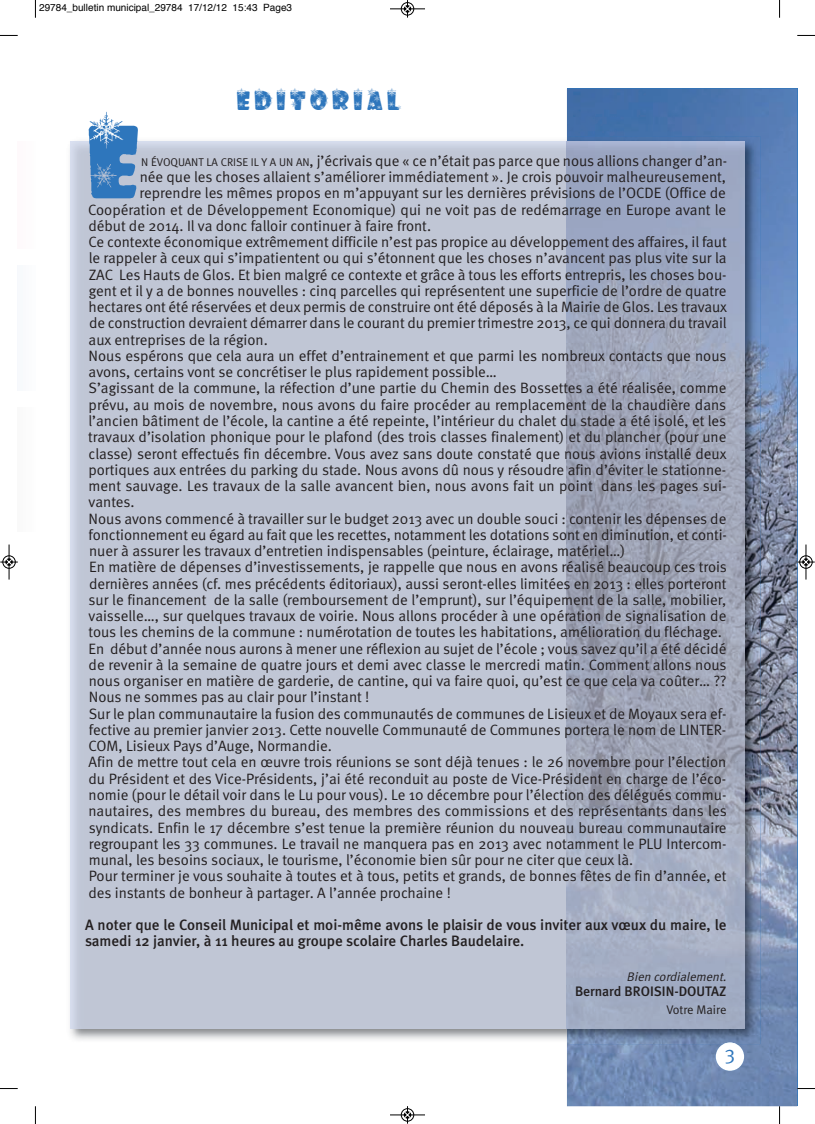
<style>
.page{position:relative;width:815px;height:1124px;background:#fff}
.page>*{position:absolute;margin:0;border:0;box-sizing:border-box;transform-origin:0 0}
.t1{font:117.5px "winterflakes";color:#2e76bc}
.t2{font:30px "winterflakes";letter-spacing:.15em;color:#2e76bc}
.t3{font:20px "Meta Normal";color:#2e76bc}
.t4{font:15px "Meta Normal";color:#231f20}
.t5{font:500 15px/16.2px "Meta";color:#231f20}
.t6{font:500 13.75px "Meta";color:#231f20}
.t7{font:italic 12.5px "Meta Normal";color:#231f20}
.t8{font:12.5px "Meta Normal";letter-spacing:-.005em;color:#231f20}
.t9{font:10px "Helvetica";color:#000}
.s1{font-size:11.25px}
</style>
<div class="page">
<img style="left:567px;top:89px;width:230px;height:1017px">
<div style="left:18px;top:266px;width:17px;height:124px;background:#fafbfd"></div>
<div style="left:716px;top:1042px;width:28px;height:28px;background:#fff;border-radius:50%"></div>
<img style="left:70px;top:136px;width:690px;height:43px">
<img style="left:68px;top:178px;width:3px;height:823px">
<img style="left:728px;top:179px;width:32px;height:864px">
<img style="left:567px;top:1028px;width:161px;height:15px">
<svg style="left:723px;top:1042px;width:14px;height:1px"></svg>
<img style="left:71px;top:142px;width:673px;height:886px">
<svg style="left:35px;top:0;width:1px;height:18px"></svg>
<svg style="left:0;top:35px;width:18px;height:1px"></svg>
<svg style="left:779px;top:0;width:1px;height:18px"></svg>
<svg style="left:797px;top:35px;width:18px;height:1px"></svg>
<svg style="left:35px;top:1106px;width:1px;height:17px"></svg>
<svg style="left:0;top:1088px;width:18px;height:1px"></svg>
<svg style="left:779px;top:1106px;width:1px;height:17px"></svg>
<svg style="left:797px;top:1087px;width:18px;height:2px"></svg>
<div style="left:401px;top:2px;width:13px;height:14px;border:1px solid #fff;border-radius:50%"></div>
<hr style="left:390px;top:9px;width:35px;height:1px;background:#000">
<div style="left:401px;top:2px;width:13px;height:13px;border:1px solid #000;border-radius:50%"></div>
<svg style="left:404px;top:0;width:7px;height:18px"></svg>
<hr style="left:390px;top:1114px;width:35px;height:1px;background:#000">
<div style="left:401px;top:1108px;width:13px;height:13px;border:1px solid #000;border-radius:50%"></div>
<svg style="left:404px;top:1106px;width:7px;height:17px"></svg>
<div style="left:2px;top:555px;width:14px;height:13px;border:1px solid #fff;border-radius:50%"></div>
<hr style="left:9px;top:544px;width:1px;height:35px;background:#000">
<div style="left:3px;top:555px;width:12px;height:13px;border:1px solid #000;border-radius:50%"></div>
<svg style="left:0;top:558px;width:18px;height:7px"></svg>
<div style="left:799px;top:555px;width:14px;height:13px;border:1px solid #fff;border-radius:50%"></div>
<hr style="left:806px;top:544px;width:1px;height:35px;background:#000">
<div style="left:800px;top:555px;width:12px;height:13px;border:1px solid #000;border-radius:50%"></div>
<svg style="left:797px;top:558px;width:18px;height:7px"></svg>
<p class="t9" style="left:39px;top:4px;width:254px">29784_bulletin municipal_29784 17/12/12 15:43 Page3</p>
<h2 class="t2" style="left:237px;top:83px;width:165px">EDITORIAL</h2>
<h1 class="t1" style="left:89px;top:92px;width:53px">E</h1>
<p class="t4" style="left:141px;top:155px;width:588px"><span class="s1">N ÉVOQUANT LA CRISE IL Y A UN AN</span>, j’écrivais que « ce n’était pas parce que nous allions changer d’an-</p>
<p class="t4" style="left:140px;top:172px;width:588px">née que les choses allaient s’améliorer immédiatement ». Je crois pouvoir malheureusement,</p>
<p class="t4" style="left:140px;top:188px;width:588px">reprendre les mêmes propos en m’appuyant sur les dernières prévisions de l’OCDE (Office de</p>
<p class="t4" style="left:88px;top:204px;width:640px">Coopération et de Développement Economique) qui ne voit pas de redémarrage en Europe avant le</p>
<p class="t4" style="left:88px;top:220px;width:344px">début de 2014. Il va donc falloir continuer à faire front.</p>
<p class="t4" style="left:89px;top:237px;width:640px">Ce contexte économique extrêmement difficile n’est pas propice au développement des affaires, il faut</p>
<p class="t4" style="left:89px;top:253px;width:639px">le rappeler à ceux qui s’impatientent ou qui s’étonnent que les choses n’avancent pas plus vite sur la</p>
<p class="t4" style="left:89px;top:269px;width:639px">ZAC Les Hauts de Glos. Et bien malgré ce contexte et grâce à tous les efforts entrepris, les choses bou-</p>
<p class="t4" style="left:89px;top:285px;width:639px">gent et il y a de bonnes nouvelles : cinq parcelles qui représentent une superficie de l’ordre de quatre</p>
<p class="t4" style="left:89px;top:302px;width:640px">hectares ont été réservées et deux permis de construire ont été déposés à la Mairie de Glos. Les travaux</p>
<p class="t4" style="left:89px;top:318px;width:639px">de construction devraient démarrer dans le courant du premier trimestre 2013, ce qui donnera du travail</p>
<p class="t4" style="left:89px;top:334px;width:181px">aux entreprises de la région.</p>
<p class="t4" style="left:89px;top:350px;width:639px">Nous espérons que cela aura un effet d’entrainement et que parmi les nombreux contacts que nous</p>
<p class="t4" style="left:89px;top:367px;width:410px">avons, certains vont se concrétiser le plus rapidement possible…</p>
<p class="t4" style="left:89px;top:383px;width:639px">S’agissant de la commune, la réfection d’une partie du Chemin des Bossettes a été réalisée, comme</p>
<p class="t4" style="left:89px;top:399px;width:639px">prévu, au mois de novembre, nous avons du faire procéder au remplacement de la chaudière dans</p>
<p class="t4" style="left:88px;top:415px;width:639px">l’ancien bâtiment de l’école, la cantine a été repeinte, l’intérieur du chalet du stade a été isolé, et les</p>
<p class="t4" style="left:88px;top:432px;width:640px">travaux d’isolation phonique pour le plafond (des trois classes finalement) et du plancher (pour une</p>
<p class="t4" style="left:89px;top:448px;width:640px">classe) seront effectués fin décembre. Vous avez sans doute constaté que nous avions installé deux</p>
<p class="t4" style="left:89px;top:464px;width:639px">portiques aux entrées du parking du stade. Nous avons dû nous y résoudre afin d’éviter le stationne-</p>
<p class="t4" style="left:88px;top:480px;width:640px">ment sauvage. Les travaux de la salle avancent bien, nous avons fait un point dans les pages sui-</p>
<p class="t4" style="left:89px;top:497px;width:48px">vantes.</p>
<p class="t4" style="left:89px;top:513px;width:639px">Nous avons commencé à travailler sur le budget 2013 avec un double souci : contenir les dépenses de</p>
<p class="t4" style="left:89px;top:529px;width:640px">fonctionnement eu égard au fait que les recettes, notamment les dotations sont en diminution, et conti-</p>
<p class="t4" style="left:89px;top:545px;width:537px">nuer à assurer les travaux d’entretien indispensables (peinture, éclairage, matériel…)</p>
<p class="t4" style="left:89px;top:562px;width:639px">En matière de dépenses d’investissements, je rappelle que nous en avons réalisé beaucoup ces trois</p>
<p class="t4" style="left:89px;top:578px;width:639px">dernières années (cf. mes précédents éditoriaux), aussi seront-elles limitées en 2013 : elles porteront</p>
<p class="t4" style="left:89px;top:594px;width:639px">sur le financement de la salle (remboursement de l’emprunt), sur l’équipement de la salle, mobilier,</p>
<p class="t4" style="left:89px;top:610px;width:639px">vaisselle…, sur quelques travaux de voirie. Nous allons procéder à une opération de signalisation de</p>
<p class="t4" style="left:89px;top:627px;width:635px">tous les chemins de la commune : numérotation de toutes les habitations, amélioration du fléchage.</p>
<p class="t4" style="left:89px;top:643px;width:639px">En début d’année nous aurons à mener une réflexion au sujet de l’école ; vous savez qu’il a été décidé</p>
<p class="t4" style="left:89px;top:659px;width:640px">de revenir à la semaine de quatre jours et demi avec classe le mercredi matin. Comment allons nous</p>
<p class="t4" style="left:89px;top:675px;width:639px">nous organiser en matière de garderie, de cantine, qui va faire quoi, qu’est ce que cela va coûter… ??</p>
<p class="t4" style="left:89px;top:692px;width:282px">Nous ne sommes pas au clair pour l’instant !</p>
<p class="t4" style="left:89px;top:708px;width:639px">Sur le plan communautaire la fusion des communautés de communes de Lisieux et de Moyaux sera ef-</p>
<p class="t4" style="left:89px;top:724px;width:639px">fective au premier janvier 2013. Cette nouvelle Communauté de Communes portera le nom de LINTER-</p>
<p class="t4" style="left:89px;top:740px;width:245px">COM, Lisieux Pays d’Auge, Normandie.</p>
<p class="t4" style="left:89px;top:757px;width:639px">Afin de mettre tout cela en œuvre trois réunions se sont déjà tenues : le 26 novembre pour l’élection</p>
<p class="t4" style="left:88px;top:773px;width:639px">du Président et des Vice-Présidents, j’ai été reconduit au poste de Vice-Président en charge de l’éco-</p>
<p class="t4" style="left:88px;top:789px;width:639px">nomie (pour le détail voir dans le Lu pour vous). Le 10 décembre pour l’élection des délégués commu-</p>
<p class="t4" style="left:88px;top:805px;width:640px">nautaires, des membres du bureau, des membres des commissions et des représentants dans les</p>
<p class="t4" style="left:89px;top:822px;width:639px">syndicats. Enfin le 17 décembre s’est tenue la première réunion du nouveau bureau communautaire</p>
<p class="t4" style="left:89px;top:838px;width:639px">regroupant les 33 communes. Le travail ne manquera pas en 2013 avec notamment le PLU Intercom-</p>
<p class="t4" style="left:89px;top:854px;width:546px">munal, les besoins sociaux, le tourisme, l’économie bien sûr pour ne citer que ceux là.</p>
<p class="t4" style="left:89px;top:870px;width:639px">Pour terminer je vous souhaite à toutes et à tous, petits et grands, de bonnes fêtes de fin d’année, et</p>
<p class="t4" style="left:89px;top:887px;width:364px">des instants de bonheur à partager. A l’année prochaine !</p>
<p class="t5" style="left:85px;top:916px;width:643px">A noter que le Conseil Municipal et moi-même avons le plaisir de vous inviter aux vœux du maire, le samedi 12 janvier, à 11 heures au groupe scolaire Charles Baudelaire.</p>
<p class="t7" style="left:627px;top:971px;width:104px">Bien cordialement.</p>
<p class="t6" style="left:575px;top:983px;width:153px">Bernard BROISIN-DOUTAZ</p>
<p class="t8" style="left:666px;top:1005px;width:62px">Votre Maire</p>
<h3 class="t3" style="left:725px;top:1045px;width:12px">3</h3>
</div>
